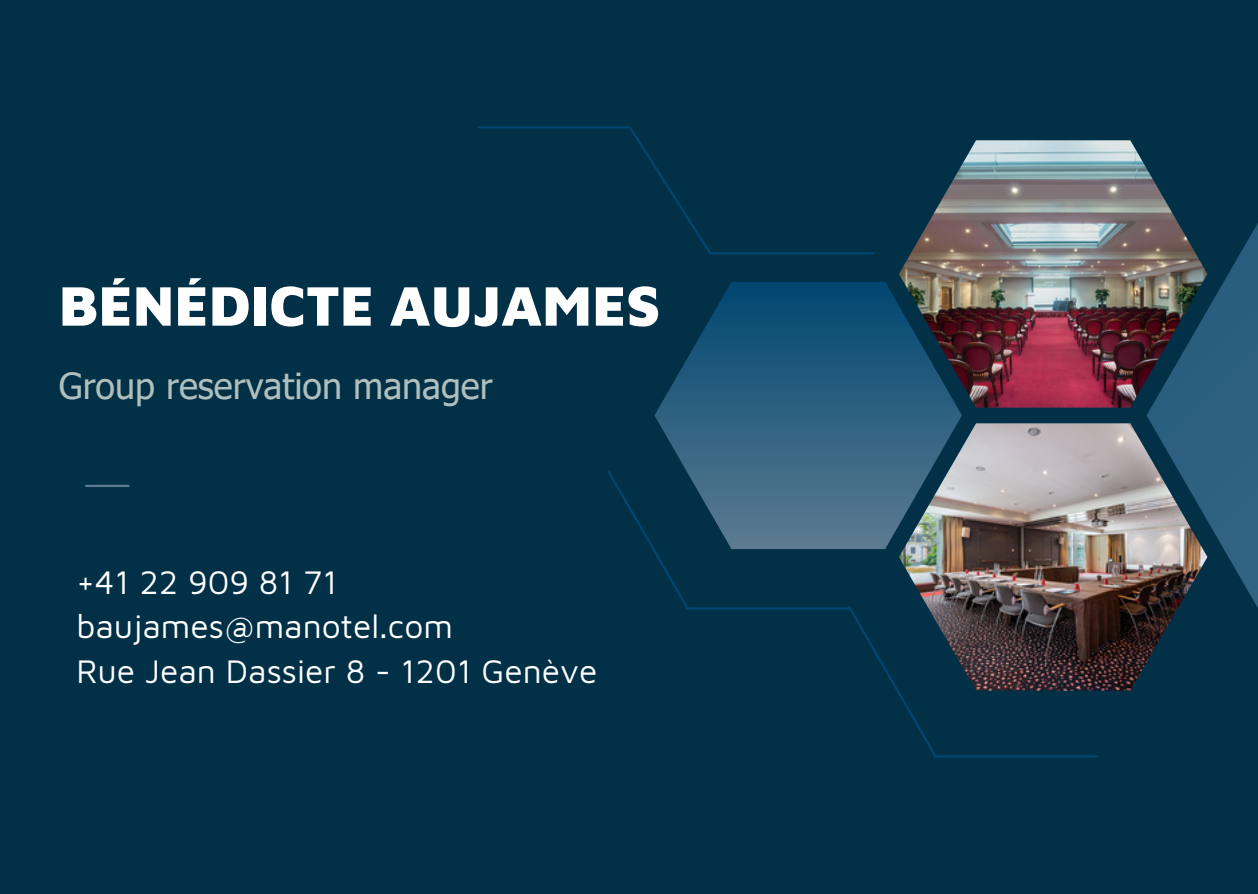
<style>
.page{position:relative;width:1258px;height:894px;background:#fff}
.page>*{position:absolute;margin:0;border:0;box-sizing:border-box;transform-origin:0 0}
.t1{font:900 57.3px "Maven Pro";color:#fff}
.t2{font:36px "Tahoma";color:#b0bfbd}
.t3{font:33.6px/44.7px "Maven Pro";color:#fff}
</style>
<div class="page">
<div style="left:0;top:0;width:1258px;height:893px;background:#023047"></div>
<svg style="left:1146px;top:223px;width:112px;height:385px;fill:#2b5f80"></svg>
<svg style="left:654px;top:282px;width:308px;height:267px;background:#285a79"></svg>
<img style="left:899px;top:423px;width:308px;height:267px">
<img style="left:899px;top:140px;width:308px;height:267px">
<hr style="left:934px;top:755px;width:163px;height:2px;background:#004671">
<svg style="left:846px;top:604px;width:92px;height:154px"></svg>
<hr style="left:687px;top:607px;width:163px;height:2px;background:#004671">
<svg style="left:608px;top:469px;width:83px;height:141px"></svg>
<hr style="left:711px;top:252px;width:163px;height:2px;background:#004671">
<svg style="left:627px;top:126px;width:86px;height:129px"></svg>
<hr style="left:479px;top:126px;width:149px;height:2px;background:#004671">
<hr style="left:86px;top:484px;width:43px;height:3px;background:#5c7b90">
<p class="t1" style="left:59px;top:270px;width:603px">BÉNÉDICTE AUJAMES</p>
<p class="t2" style="left:59px;top:363px;width:435px">Group reservation manager</p>
<p class="t3" style="left:76px;top:558px;width:378px">+41 22 909 81 71 baujames@manotel.com</p>
<p class="t3" style="left:76px;top:647px;width:523px">Rue Jean Dassier 8 - 1201 Genève</p>
</div>
